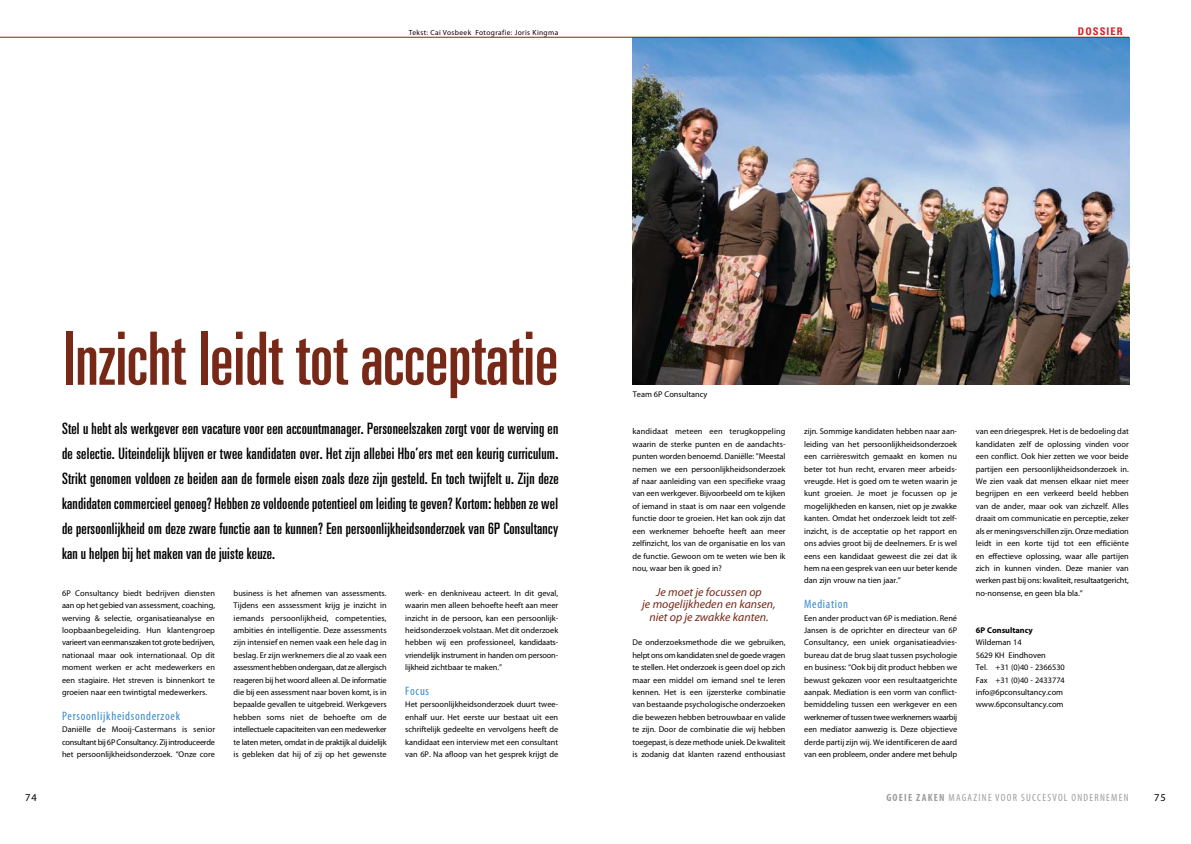
<style>
.page{position:relative;width:1191px;height:844px;background:#fff}
.page>*{position:absolute;margin:0;border:0;box-sizing:border-box;transform-origin:0 0}
.t1{font:ultra-condensed 73.5px "Univers";color:#772817;scale:.95 1}
.t2{font:ultra-condensed 15.75px/24.8px "Univers";letter-spacing:.015em;color:#000;text-align:justify}
.t3{font:condensed 12.25px "Myriad Pro";letter-spacing:.06em;color:#368ccc}
.t4{font:italic 11.81px/12.4px "Myriad Pro";color:#772817;text-align:center}
.t5{font:condensed 10.5px "Myriad Pro";letter-spacing:.12em;color:#9f9d9d}
.t6{font:700 condensed 10.5px "Univers";letter-spacing:.1em;color:#d2232a}
.t7{font:10.5px "Myriad Pro";color:#000}
.t8{font:8.31px/12.4px "Myriad Pro";color:#000;text-align:justify}
.t9{font:700 8.31px "Myriad Pro";color:#000}
.t10{font:7.44px "Myriad Pro";letter-spacing:.05em;color:#000}
.s1{font-weight:700}
</style>
<div class="page">
<img style="left:632px;top:38px;width:497px;height:346px">
<hr style="left:0;top:37px;width:1129px;height:1px;background:#772817">
<p class="t10" style="left:409px;top:28px;width:151px">Tekst: Cai Vosbeek Fotografie: Joris Kingma</p>
<p class="t6" style="left:1078px;top:24px;width:46px">DOSSIER</p>
<h1 class="t1" style="left:64px;top:317px;width:522px">Inzicht leidt tot acceptatie</h1>
<p class="t2" style="left:62px;top:416px;width:498px">Stel u hebt als werkgever een vacature voor een accountmanager. Personeelszaken zorgt voor de werving en de selectie. Uiteindelijk blijven er twee kandidaten over. Het zijn allebei Hbo’ers met een keurig curriculum.<br>Strikt genomen voldoen ze beiden aan de formele eisen zoals deze zijn gesteld. En toch twijfelt u. Zijn deze kandidaten commercieel genoeg? Hebben ze voldoende potentieel om leiding te geven? Kortom: hebben ze wel de persoonlijkheid om deze zware functie aan te kunnen? Een persoonlijkheidsonderzoek van 6P Consultancy kan u helpen bij het maken van de juiste keuze.</p>
<p class="t8" style="left:62px;top:586px;width:154px">6P Consultancy biedt bedrijven diensten aan op het gebied van assessment, coaching, werving &amp; selectie, organisatieanalyse en loopbaanbegeleiding. Hun klantengroep varieert van eenmanszaken tot grote bedrijven, nationaal maar ook internationaal. Op dit moment werken er acht medewerkers en een stagiaire. Het streven is binnenkort te groeien naar een twintigtal medewerkers.</p>
<h3 class="t3" style="left:62px;top:708px;width:119px">PERSOONLIJKHEIDSONDERZOEK</h3>
<p class="t8" style="left:62px;top:723px;width:155px">Daniëlle de Mooij-Castermans is senior consultant bij 6P Consultancy. Zij introduceerde het persoonlijkheidsonderzoek. “Onze core</p>
<p class="t8" style="left:234px;top:586px;width:154px">business is het afnemen van assessments.<br>Tijdens een asssessment krijg je inzicht in iemands persoonlijkheid, competenties, ambities én intelligentie. Deze assessments zijn intensief en nemen vaak een hele dag in beslag. Er zijn werknemers die al zo vaak een assessment hebben ondergaan, dat ze allergisch reageren bij het woord alleen al. De informatie die bij een assessment naar boven komt, is in bepaalde gevallen te uitgebreid. Werkgevers hebben soms niet de behoefte om de intellectuele capaciteiten van een medewerker te laten meten, omdat in de praktijk al duidelijk is gebleken dat hij of zij op het gewenste</p>
<p class="t8" style="left:405px;top:586px;width:154px">werk- en denkniveau acteert. In dit geval, waarin men alleen behoefte heeft aan meer inzicht in de persoon, kan een persoonlijk&shy;heidsonderzoek volstaan. Met dit onderzoek hebben wij een professioneel, kandidaats&shy;vriendelijk instrument in handen om persoon&shy;lijkheid zichtbaar te maken.”</p>
<h3 class="t3" style="left:405px;top:683px;width:25px">FOCUS</h3>
<p class="t8" style="left:405px;top:698px;width:154px">Het persoonlijkheidsonderzoek duurt twee&shy;ënhalf uur. Het eerste uur bestaat uit een schriftelijk gedeelte en vervolgens heeft de kandidaat een interview met een consultant van 6P. Na afloop van het gesprek krijgt de</p>
<p class="t8" style="left:632px;top:388px;width:76px">Team 6P Consultancy</p>
<p class="t8" style="left:632px;top:425px;width:154px">kandidaat meteen een terugkoppeling waarin de sterke punten en de aandachts&shy;punten worden benoemd. Daniëlle: ”Meestal nemen we een persoonlijkheidsonderzoek af naar aanleiding van een specifieke vraag van een werkgever. Bijvoorbeeld om te kijken of iemand in staat is om naar een volgende functie door te groeien. Het kan ook zijn dat een werknemer behoefte heeft aan meer zelfinzicht, los van de organisatie en los van de functie. Gewoon om te weten wie ben ik nou, waar ben ik goed in?</p>
<h3 class="t4" style="left:642px;top:585px;width:135px">Je moet je focussen op<br>je mogelijkheden en kansen, niet op je zwakke kanten.</h3>
<p class="t8" style="left:632px;top:636px;width:154px">De onderzoeksmethode die we gebruiken, helpt ons om kandidaten snel de goede vragen te stellen. Het onderzoek is geen doel op zich maar een middel om iemand snel te leren kennen. Het is een ijzersterke combinatie van bestaande psychologische onderzoeken die bewezen hebben betrouwbaar en valide te zijn. Door de combinatie die wij hebben toegepast, is deze methode uniek. De kwaliteit is zodanig dat klanten razend enthousiast</p>
<p class="t8" style="left:804px;top:425px;width:154px">zijn. Sommige kandidaten hebben naar aan&shy;leiding van het persoonlijkheidsonderzoek een carrièreswitch gemaakt en komen nu beter tot hun recht, ervaren meer arbeids&shy;vreugde. Het is goed om te weten waarin je kunt groeien. Je moet je focussen op je mogelijkheden en kansen, niet op je zwakke kanten. Omdat het onderzoek leidt tot zelf&shy;inzicht, is de acceptatie op het rapport en ons advies groot bij de deelnemers. Er is wel eens een kandidaat geweest die zei dat ik hem na een gesprek van een uur beter kende dan zijn vrouw na tien jaar.”</p>
<h3 class="t3" style="left:804px;top:596px;width:46px">MEDIATION</h3>
<p class="t8" style="left:804px;top:611px;width:154px">Een ander product van 6P is mediation. René Jansen is de oprichter en directeur van 6P Consultancy, een uniek organisatieadvies&shy;bureau dat de brug slaat tussen psychologie en business: “Ook bij dit product hebben we bewust gekozen voor een resultaatgerichte aanpak. Mediation is een vorm van conflict&shy;bemiddeling tussen een werkgever en een werknemer of tussen twee werknemers waarbij een mediator aanwezig is. Deze objectieve derde partij zijn wij. We identificeren de aard van een probleem, onder andere met behulp</p>
<p class="t8" style="left:975px;top:425px;width:155px">van een driegesprek. Het is de bedoeling dat kandidaten zelf de oplossing vinden voor een conflict. Ook hier zetten we voor beide partijen een persoonlijkheidsonderzoek in.<br>We zien vaak dat mensen elkaar niet meer begrijpen en een verkeerd beeld hebben van de ander, maar ook van zichzelf. Alles draait om communicatie en perceptie, zeker als er meningsverschillen zijn. Onze mediation leidt in een korte tijd tot een efficiënte en effectieve oplossing, waar alle partijen zich in kunnen vinden. Deze manier van werken past bij ons: kwaliteit, resultaatgericht, no-nonsense, en geen bla bla.”</p>
<p class="t9" style="left:975px;top:624px;width:59px">6P Consultancy</p>
<p class="t8" style="left:975px;top:636px;width:91px;text-align:left">Wildeman 14<br>5629 KH Eindhoven<br>Tel. +31 (0)40 - 2366530<br>Fax +31 (0)40 - 2433774 info@6pconsultancy.com www.6pconsultancy.com</p>
<p class="t7" style="left:25px;top:790px;width:13px">74</p>
<p class="t5" style="left:886px;top:790px;width:244px"><span class="s1">GOEIE ZAKEN</span> MAGAZINE VOOR SUCCESVOL ONDERNEMEN</p>
<p class="t7" style="left:1154px;top:790px;width:13px">75</p>
</div>
